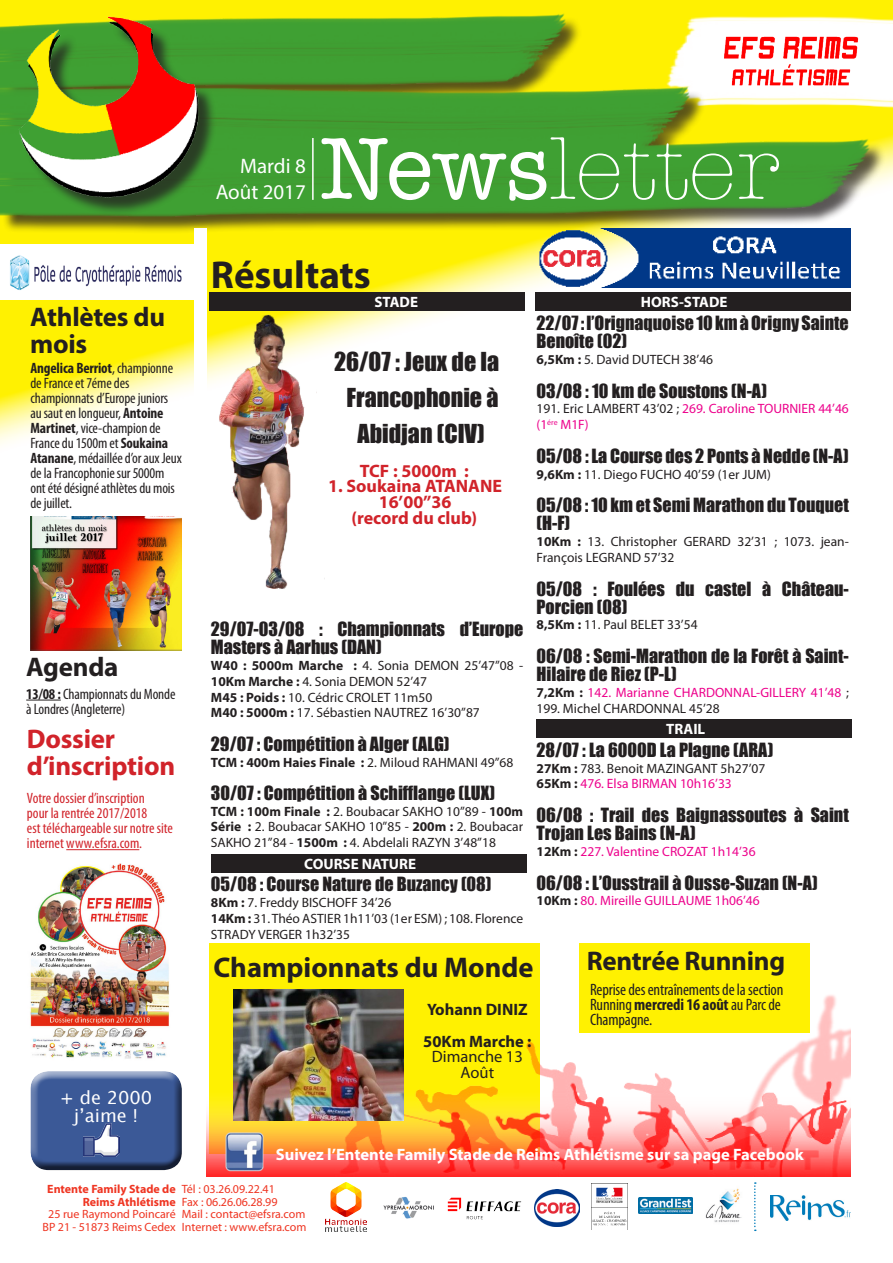
<style>
.page{position:relative;width:893px;height:1263px;background:#fff}
.page>*{position:absolute;margin:0;border:0;box-sizing:border-box;transform-origin:0 0}
.t1{font:300 90px "American Typewriter";color:#fff}
.t2{font:700 39px "Myriad Pro";color:#231f20}
.t3{font:700 28.5px "Myriad Pro";color:#231f20}
.t4{font:700 27px/27px "Myriad Pro";letter-spacing:-.01em;color:#231f20}
.t5{font:700 27px/27px "Myriad Pro";letter-spacing:-.01em;color:#d1232a}
.t6{font:24px "Impact";color:#231f20}
.t7{font:21px "Myriad Pro";color:#fff}
.t8{font:18px/18px "Impact";color:#231f20}
.t9{font:700 18px/15.8px "Myriad Pro";color:#d1232a;text-align:center}
.t10{font:18px/18px "Lucida Grande";color:#fff;text-align:center}
.t11{font:condensed 16.5px/15px "Myriad Pro";letter-spacing:-.01em;color:#231f20}
.t12{font:700 16.5px "Myriad Pro";color:#fff}
.t13{font:700 16.5px "Myriad Pro";color:#231f20}
.t14{font:16.5px/15.8px "Myriad Pro";color:#231f20;text-align:center}
.t15{font:condensed 15px/15px "Myriad Pro";letter-spacing:-.01em;color:#231f20}
.t16{font:condensed 15px "Myriad Pro";color:#d1232a}
.t17{font:700 15px "Myriad Pro";color:#fff}
.t18{font:13.5px/15.8px "Myriad Pro";color:#231f20}
.t19{font:13.5px/15.8px "Myriad Pro";color:#ed028c}
.t20{font:12px "Myriad Pro";color:#ef3522}
.t21{font:700 12px/12.8px "Myriad Pro";color:#ef3522;text-align:right}
.s1{font-weight:400}
.s2{font-weight:700}
.s3{color:#231f20}
.s4{font-weight:700;color:#231f20}
</style>
<div class="page">
<div style="left:579px;top:943px;width:231px;height:90px;background:#fff101"></div>
<div style="left:209px;top:943px;width:331px;height:211px;background:#fff101"></div>
<img style="left:207px;top:989px;width:643px;height:187px">
<svg style="left:0;top:281px;width:851px;height:163px"></svg>
<img style="left:0;top:0;width:893px;height:281px">
<img style="left:719px;top:30px;width:145px;height:62px">
<div style="left:23px;top:20px;width:193px;height:195px;background:#231f20;opacity:.75"></div>
<img style="left:14px;top:15px;width:193px;height:185px">
<hr style="left:312px;top:138px;width:2px;height:62px;background:#fff">
<img style="left:535px;top:228px;width:315px;height:60px">
<img style="left:705px;top:1188px;width:37px;height:34px">
<img style="left:591px;top:1184px;width:36px;height:45px">
<img style="left:771px;top:1195px;width:79px;height:25px">
<img style="left:326px;top:1182px;width:41px;height:49px">
<img style="left:639px;top:1197px;width:54px;height:17px">
<img style="left:535px;top:1189px;width:44px;height:37px">
<svg style="left:754px;top:1182px;width:2px;height:49px"></svg>
<div style="left:194px;top:228px;width:13px;height:297px;background:#fff"></div>
<img style="left:224px;top:1132px;width:40px;height:40px">
<img style="left:30px;top:517px;width:108px;height:133px">
<div style="left:536px;top:720px;width:316px;height:18px;background:#231f20"></div>
<div style="left:211px;top:855px;width:315px;height:18px;background:#231f20"></div>
<img style="left:0;top:244px;width:193px;height:56px">
<div style="left:535px;top:293px;width:315px;height:18px;background:#231f20"></div>
<div style="left:209px;top:293px;width:315px;height:18px;background:#231f20"></div>
<div style="left:23px;top:1068px;width:163px;height:99px;background:#fff;opacity:.75"></div>
<div style="left:26px;top:1074px;width:160px;height:96px;background:#231f20;opacity:.75"></div>
<img style="left:83px;top:1124px;width:36px;height:32px">
<img style="left:383px;top:1197px;width:51px;height:22px">
<img style="left:447px;top:1197px;width:75px;height:23px">
<hr style="left:26px;top:700px;width:35px;height:1px;background:#231f20">
<img style="left:30px;top:864px;width:139px;height:195px">
<hr style="left:66px;top:849px;width:73px;height:1px;background:#d1232a">
<img style="left:138px;top:285px;width:251px;height:366px">
<img style="left:233px;top:990px;width:171px;height:130px">
<p class="t7" style="left:240px;top:153px;width:67px">Mardi 8</p>
<p class="t7" style="left:216px;top:178px;width:92px">Août 2017</p>
<p class="t1" style="left:320px;top:118px;width:462px"><span class="s1">News</span>letter</p>
<p class="t4" style="left:30px;top:302px;width:136px">Athlètes du mois</p>
<p class="t15" style="left:30px;top:361px;width:153px"><span class="s2">Angelica Berriot</span>, championne de France et 7éme des championnats d’Europe juniors au saut en longueur, <span class="s2">Antoine<br>Martinet</span>, vice-champion de<br>France du 1500m et <span class="s2">Soukaina<br>Atanane</span>, médaillée d’or aux Jeux de la Francophonie sur 5000m ont été désigné athlètes du mois de juillet.</p>
<p class="t4" style="left:26px;top:652px;width:94px">Agenda</p>
<p class="t15" style="left:26px;top:686px;width:151px"><span class="s2">13/08 :</span>Championnats du Monde à Londres (Angleterre)</p>
<p class="t5" style="left:27px;top:725px;width:150px">Dossier d’inscription</p>
<p class="t16" style="left:27px;top:790px;width:119px">Votre dossier d’inscription</p>
<p class="t16" style="left:27px;top:805px;width:122px">pour la rentrée 2017/2018</p>
<p class="t16" style="left:27px;top:820px;width:148px">est téléchargeable sur notre site</p>
<p class="t16" style="left:27px;top:835px;width:117px">internet www.efsra.com.</p>
<h3 class="t10" style="left:60px;top:1089px;width:94px">+ de 2000 j’aime !</h3>
<p class="t2" style="left:211px;top:249px;width:161px">Résultats</p>
<p class="t17" style="left:375px;top:292px;width:45px">STADE</p>
<p class="t17" style="left:641px;top:292px;width:88px">HORS-STADE</p>
<p class="t6" style="left:334px;top:343px;width:167px">26/07 : Jeux de la</p>
<p class="t6" style="left:347px;top:379px;width:153px">Francophonie à</p>
<p class="t6" style="left:358px;top:415px;width:129px">Abidjan (CIV)</p>
<p class="t9" style="left:360px;top:462px;width:110px">TCF : 5000m :</p>
<p class="t9" style="left:328px;top:478px;width:175px">1. Soukaina ATANANE<br>16’00’’36</p>
<p class="t9" style="left:351px;top:509px;width:127px">(record du club)</p>
<p class="t8" style="left:211px;top:620px;width:314px">29/07-03/08 : Championnats d’Europe<br>Masters à Aarhus (DAN)</p>
<p class="t18" style="left:211px;top:658px;width:314px"><span class="s2">W40 : 5000m Marche :</span> 4. Sonia DEMON 25’47’’08 -<br><span class="s2">10Km Marche :</span> 4. Sonia DEMON 52’47</p>
<p class="t18" style="left:211px;top:689px;width:223px"><span class="s2">M45 : Poids :</span> 10. Cédric CROLET 11m50</p>
<p class="t18" style="left:211px;top:705px;width:270px"><span class="s2">M40 : 5000m :</span> 17. Sébastien NAUTREZ 16’30’’87</p>
<p class="t8" style="left:211px;top:735px;width:240px">29/07 : Compétition à Alger (ALG)</p>
<p class="t18" style="left:211px;top:755px;width:304px"><span class="s2">TCM : 400m Haies Finale :</span> 2. Miloud RAHMANI 49’’68</p>
<p class="t8" style="left:211px;top:783px;width:286px">30/07 : Compétition à Schifflange (LUX)</p>
<p class="t18" style="left:211px;top:803px;width:314px;text-align:justify"><span class="s2">TCM : 100m Finale :</span> 2. Boubacar SAKHO 10’’89 - <span class="s2">100m Série :</span> 2. Boubacar SAKHO 10’’85 - <span class="s2">200m :</span> 2. Boubacar SAKHO 21’’84 - <span class="s2">1500m :</span> 4. Abdelali RAZYN 3’48’’18</p>
<p class="t8" style="left:211px;top:875px;width:282px">05/08 : Course Nature de Buzancy (08)</p>
<p class="t18" style="left:211px;top:895px;width:182px"><span class="s2">8Km :</span> 7. Freddy BISCHOFF 34’26</p>
<p class="t18" style="left:211px;top:911px;width:314px"><span class="s2">14Km :</span> 31. Théo ASTIER 1h11’03 (1er ESM) ; 108. Florence<br>STRADY VERGER 1h32’35</p>
<p class="t17" style="left:304px;top:854px;width:113px">COURSE NATURE</p>
<p class="t8" style="left:536px;top:314px;width:314px">22/07 : l’Orignaquoise 10 km à Origny Sainte<br>Benoîte (02)</p>
<p class="t18" style="left:536px;top:352px;width:178px"><span class="s2">6,5Km :</span> 5. David DUTECH 38’46</p>
<p class="t8" style="left:536px;top:381px;width:232px">03/08 : 10 km de Soustons (N-A)</p>
<p class="t19" style="left:536px;top:401px;width:314px"><span class="s3">191. Eric LAMBERT 43’02 ;</span> 269. Caroline TOURNIER 44’46 (1<sup>ére</sup> M1F)</p>
<p class="t8" style="left:536px;top:446px;width:314px">05/08 : La Course des 2 Ponts à Nedde (N-A)</p>
<p class="t18" style="left:536px;top:466px;width:236px"><span class="s2">9,6Km :</span> 11. Diego FUCHO 40’59 (1er JUM)</p>
<p class="t8" style="left:536px;top:496px;width:314px">05/08 : 10 km et Semi Marathon du Touquet (H-F)</p>
<p class="t18" style="left:536px;top:534px;width:314px"><span class="s2">10Km :</span> 13. Christopher GERARD 32’31 ; 1073. jean-<br>François LEGRAND 57’32</p>
<p class="t8" style="left:536px;top:579px;width:314px">05/08 : Foulées du castel à Château-<br>Porcien (08)</p>
<p class="t18" style="left:536px;top:617px;width:163px"><span class="s2">8,5Km :</span> 11. Paul BELET 33’54</p>
<p class="t8" style="left:536px;top:647px;width:314px">06/08 : Semi-Marathon de la Forêt à Saint-<br>Hilaire de Riez (P-L)</p>
<p class="t19" style="left:536px;top:685px;width:314px"><span class="s4">7,2Km :</span> 142. Marianne CHARDONNAL-GILLERY 41’48 <span class="s3">;<br>199. Michel CHARDONNAL 45’28</span></p>
<p class="t8" style="left:536px;top:740px;width:238px">28/07 : La 6000D La Plagne (ARA)</p>
<p class="t18" style="left:536px;top:760px;width:230px"><span class="s2">27Km :</span> 783. Benoit MAZINGANT 5h27’07</p>
<p class="t19" style="left:536px;top:776px;width:197px"><span class="s4">65Km :</span> 476. Elsa BIRMAN 10h16’33</p>
<p class="t8" style="left:536px;top:806px;width:314px">06/08 : Trail des Baignassoutes à Saint<br>Trojan Les Bains (N-A)</p>
<p class="t19" style="left:536px;top:844px;width:221px"><span class="s4">12Km :</span> 227. Valentine CROZAT 1h14’36</p>
<p class="t8" style="left:536px;top:873px;width:283px">06/08 : L’Ousstrail à Ousse-Suzan (N-A)</p>
<p class="t19" style="left:536px;top:893px;width:225px"><span class="s4">10Km :</span> 80. Mireille GUILLAUME 1h06’46</p>
<p class="t17" style="left:666px;top:719px;width:41px">TRAIL</p>
<p class="t3" style="left:213px;top:948px;width:321px">Championnats du Monde</p>
<p class="t13" style="left:427px;top:999px;width:102px">Yohann DINIZ</p>
<p class="t13" style="left:423px;top:1030px;width:110px">50Km Marche :</p>
<p class="t14" style="left:432px;top:1049px;width:92px">Dimanche 13<br>Août</p>
<p class="t4" style="left:587px;top:947px;width:200px">Rentrée Running</p>
<p class="t11" style="left:590px;top:982px;width:195px">Reprise des entraînements de la section<br>Running <span class="s2">mercredi 16 août</span> au Parc de<br>Champagne.</p>
<p class="t12" style="left:276px;top:1144px;width:529px">Suivez l’Entente Family Stade de Reims Athlétisme sur sa page Facebook</p>
<p class="t21" style="left:47px;top:1182px;width:130px">Entente Family Stade de<br>Reims Athlétisme</p>
<p class="t20" style="left:48px;top:1208px;width:129px">25 rue Raymond Poincaré</p>
<p class="t20" style="left:43px;top:1220px;width:135px">BP 21 - 51873 Reims Cedex</p>
<p class="t20" style="left:182px;top:1182px;width:95px">Tél : 03.26.09.22.41</p>
<p class="t20" style="left:182px;top:1195px;width:97px">Fax : 06.26.06.28.99</p>
<p class="t20" style="left:182px;top:1208px;width:125px">Mail : contact@efsra.com</p>
<p class="t20" style="left:182px;top:1220px;width:126px">Internet : www.efsra.com</p>
</div>
